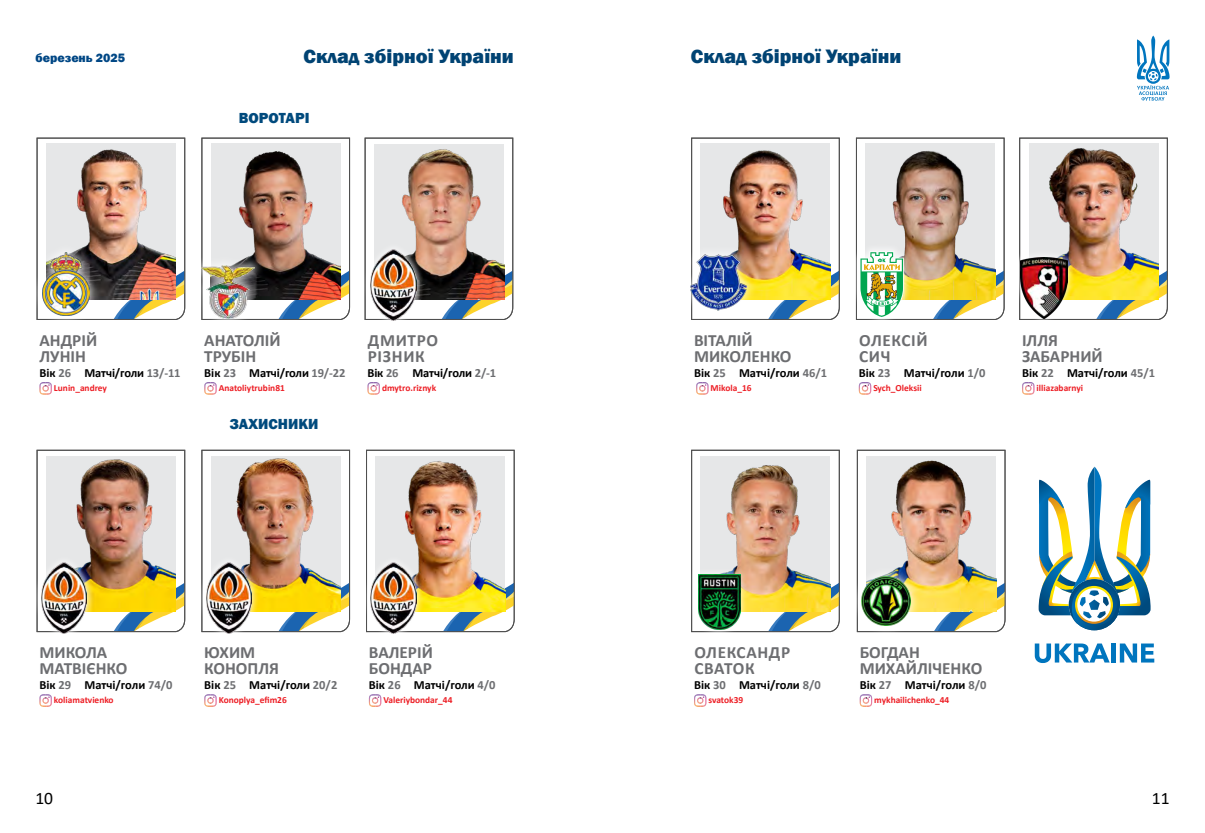
<style>
.page{position:relative;width:1205px;height:833px;background:#fff}
.page>*{position:absolute;margin:0;border:0;box-sizing:border-box;transform-origin:0 0}
.t1{font:800 20px "Franklin Gothic";color:#004373}
.t2{font:17.5px "Calibri";color:#000}
.t3{font:700 17.25px/15.6px "Calibri";color:#6d6e71}
.t4{font:700 17.25px/15.6px "Calibri";letter-spacing:.04em;color:#6d6e71}
.t5{font:800 15px "Franklin Gothic";color:#004a7d}
.t6{font:700 12.5px "Calibri";color:#000}
.t7{font:800 12.5px "Franklin Gothic";color:#004785}
.t8{font:700 9.38px "Calibri";color:#ed1d24}
.s1{color:#6d6e71}
</style>
<div class="page">
<svg style="left:36px;top:137px;width:149px;height:183px"></svg>
<svg style="left:39px;top:382px;width:13px;height:12px"></svg>
<img style="left:46px;top:144px;width:130px;height:155px">
<div style="left:32px;top:242px;width:68px;height:84px;background:#fff;opacity:.75"></div>
<img style="left:42px;top:252px;width:47px;height:63px">
<svg style="left:691px;top:137px;width:149px;height:183px"></svg>
<svg style="left:696px;top:382px;width:13px;height:12px"></svg>
<img style="left:700px;top:144px;width:130px;height:155px">
<svg style="left:36px;top:449px;width:149px;height:183px"></svg>
<svg style="left:39px;top:694px;width:13px;height:12px"></svg>
<img style="left:46px;top:456px;width:130px;height:155px">
<svg style="left:366px;top:449px;width:149px;height:183px"></svg>
<svg style="left:369px;top:694px;width:13px;height:12px"></svg>
<img style="left:375px;top:456px;width:130px;height:155px">
<svg style="left:201px;top:137px;width:149px;height:183px"></svg>
<svg style="left:204px;top:382px;width:13px;height:12px"></svg>
<img style="left:211px;top:144px;width:130px;height:155px">
<div style="left:191px;top:254px;width:74px;height:75px;background:#fff;opacity:.75"></div>
<img style="left:202px;top:265px;width:53px;height:53px">
<svg style="left:859px;top:382px;width:13px;height:12px"></svg>
<svg style="left:201px;top:449px;width:149px;height:183px"></svg>
<svg style="left:204px;top:694px;width:13px;height:12px"></svg>
<img style="left:211px;top:456px;width:130px;height:155px">
<svg style="left:691px;top:449px;width:149px;height:183px"></svg>
<svg style="left:694px;top:694px;width:13px;height:12px"></svg>
<img style="left:700px;top:456px;width:130px;height:155px">
<svg style="left:857px;top:449px;width:148px;height:183px"></svg>
<svg style="left:860px;top:694px;width:13px;height:12px"></svg>
<img style="left:866px;top:456px;width:130px;height:155px">
<div style="left:850px;top:565px;width:72px;height:71px;background:#fff;opacity:.75"></div>
<img style="left:861px;top:576px;width:50px;height:49px">
<svg style="left:364px;top:137px;width:149px;height:183px"></svg>
<svg style="left:367px;top:382px;width:13px;height:12px"></svg>
<svg style="left:1019px;top:137px;width:149px;height:183px"></svg>
<svg style="left:1022px;top:382px;width:13px;height:12px"></svg>
<img style="left:1028px;top:144px;width:130px;height:155px">
<div style="left:1013px;top:249px;width:62px;height:77px;background:#fff;opacity:.75"></div>
<img style="left:1021px;top:257px;width:46px;height:61px">
<div style="left:680px;top:243px;width:77px;height:77px;background:#fff;opacity:.75"></div>
<img style="left:690px;top:254px;width:56px;height:56px">
<img style="left:856px;top:137px;width:149px;height:183px">
<div style="left:33px;top:555px;width:62px;height:86px;background:#fff;opacity:.75"></div>
<img style="left:42px;top:562px;width:45px;height:71px">
<div style="left:198px;top:555px;width:61px;height:86px;background:#fff;opacity:.75"></div>
<img style="left:206px;top:562px;width:45px;height:71px">
<div style="left:362px;top:555px;width:62px;height:86px;background:#fff;opacity:.75"></div>
<img style="left:371px;top:562px;width:45px;height:71px">
<img style="left:374px;top:144px;width:130px;height:156px">
<svg style="left:1038px;top:466px;width:113px;height:165px"></svg>
<svg style="left:1035px;top:643px;width:74px;height:20px"></svg>
<div style="left:1111px;top:643px;width:5px;height:19px;background:#0075be"></div>
<svg style="left:1120px;top:643px;width:34px;height:19px"></svg>
<div style="left:362px;top:242px;width:62px;height:86px;background:#fff;opacity:.75"></div>
<img style="left:371px;top:249px;width:45px;height:71px">
<div style="left:690px;top:567px;width:58px;height:70px;background:#fff;opacity:.75"></div>
<img style="left:698px;top:575px;width:42px;height:54px">
<svg style="left:1137px;top:36px;width:32px;height:65px"></svg>
<p class="t7" style="left:35px;top:50px;width:91px">березень 2025</p>
<h1 class="t1" style="left:303px;top:44px;width:212px">Склад збірної України</h1>
<h1 class="t1" style="left:691px;top:44px;width:212px">Склад збірної України</h1>
<p class="t5" style="left:239px;top:108px;width:72px">ВОРОТАРІ</p>
<h3 class="t3" style="left:39px;top:332px;width:59px">АНДРІЙ<br>ЛУНІН</h3>
<p class="t6" style="left:39px;top:363px;width:143px">Вік <span class="s1">26</span> Матчі/голи <span class="s1">13/-11</span></p>
<p class="t8" style="left:54px;top:381px;width:55px">Lunin_andrey</p>
<h3 class="t3" style="left:204px;top:332px;width:78px">АНАТОЛІЙ<br>ТРУБІН</h3>
<p class="t6" style="left:204px;top:363px;width:143px">Вік <span class="s1">23</span> Матчі/голи <span class="s1">19/-22</span></p>
<p class="t8" style="left:219px;top:381px;width:68px">Anatoliytrubin81</p>
<p class="t5" style="left:230px;top:414px;width:90px">ЗАХИСНИКИ</p>
<h3 class="t4" style="left:368px;top:332px;width:72px">ДМИТРО<br>РІЗНИК</h3>
<p class="t6" style="left:367px;top:363px;width:130px">Вік <span class="s1">26</span> Матчі/голи <span class="s1">2/-1</span></p>
<p class="t8" style="left:382px;top:381px;width:56px">dmytro.riznyk</p>
<h3 class="t3" style="left:694px;top:332px;width:99px">ВІТАЛІЙ<br>МИКОЛЕНКО</h3>
<p class="t6" style="left:694px;top:363px;width:135px">Вік <span class="s1">25</span> Матчі/голи <span class="s1">46/1</span></p>
<p class="t8" style="left:711px;top:381px;width:42px">Mikola_16</p>
<h3 class="t4" style="left:859px;top:332px;width:70px">ОЛЕКСІЙ<br>СИЧ</h3>
<p class="t6" style="left:859px;top:363px;width:128px">Вік <span class="s1">23</span> Матчі/голи <span class="s1">1/0</span></p>
<p class="t8" style="left:873px;top:381px;width:50px">Sych_Oleksii</p>
<h3 class="t3" style="left:1022px;top:332px;width:82px">ІЛЛЯ<br>ЗАБАРНИЙ</h3>
<p class="t6" style="left:1022px;top:363px;width:135px">Вік <span class="s1">22</span> Матчі/голи <span class="s1">45/1</span></p>
<p class="t8" style="left:1036px;top:381px;width:48px">illiazabarnyi</p>
<h3 class="t3" style="left:39px;top:644px;width:89px">МИКОЛА<br>МАТВІЄНКО</h3>
<p class="t6" style="left:39px;top:675px;width:134px">Вік <span class="s1">29</span> Матчі/голи <span class="s1">74/0</span></p>
<p class="t8" style="left:54px;top:693px;width:61px">koliamatvienko</p>
<h3 class="t3" style="left:204px;top:644px;width:76px">ЮХИМ<br>КОНОПЛЯ</h3>
<p class="t6" style="left:204px;top:675px;width:135px">Вік <span class="s1">25</span> Матчі/голи <span class="s1">20/2</span></p>
<p class="t8" style="left:219px;top:693px;width:69px">Konoplya_efim26</p>
<h3 class="t3" style="left:369px;top:644px;width:65px">ВАЛЕРІЙ<br>БОНДАР</h3>
<p class="t6" style="left:369px;top:675px;width:128px">Вік <span class="s1">26</span> Матчі/голи <span class="s1">4/0</span></p>
<p class="t8" style="left:383px;top:693px;width:71px">Valeriybondar_44</p>
<h3 class="t4" style="left:694px;top:644px;width:97px">ОЛЕКСАНДР<br>СВАТОК</h3>
<p class="t6" style="left:694px;top:675px;width:128px">Вік <span class="s1">30</span> Матчі/голи <span class="s1">8/0</span></p>
<p class="t8" style="left:708px;top:693px;width:36px">svatok39</p>
<h3 class="t3" style="left:860px;top:644px;width:124px">БОГДАН<br>МИХАЙЛІЧЕНКО</h3>
<p class="t6" style="left:860px;top:675px;width:128px">Вік <span class="s1">27</span> Матчі/голи <span class="s1">8/0</span></p>
<p class="t8" style="left:874px;top:693px;width:77px">mykhailichenko_44</p>
<h2 class="t2" style="left:35px;top:786px;width:19px">10</h2>
<h2 class="t2" style="left:1152px;top:786px;width:19px">11</h2>
</div>
